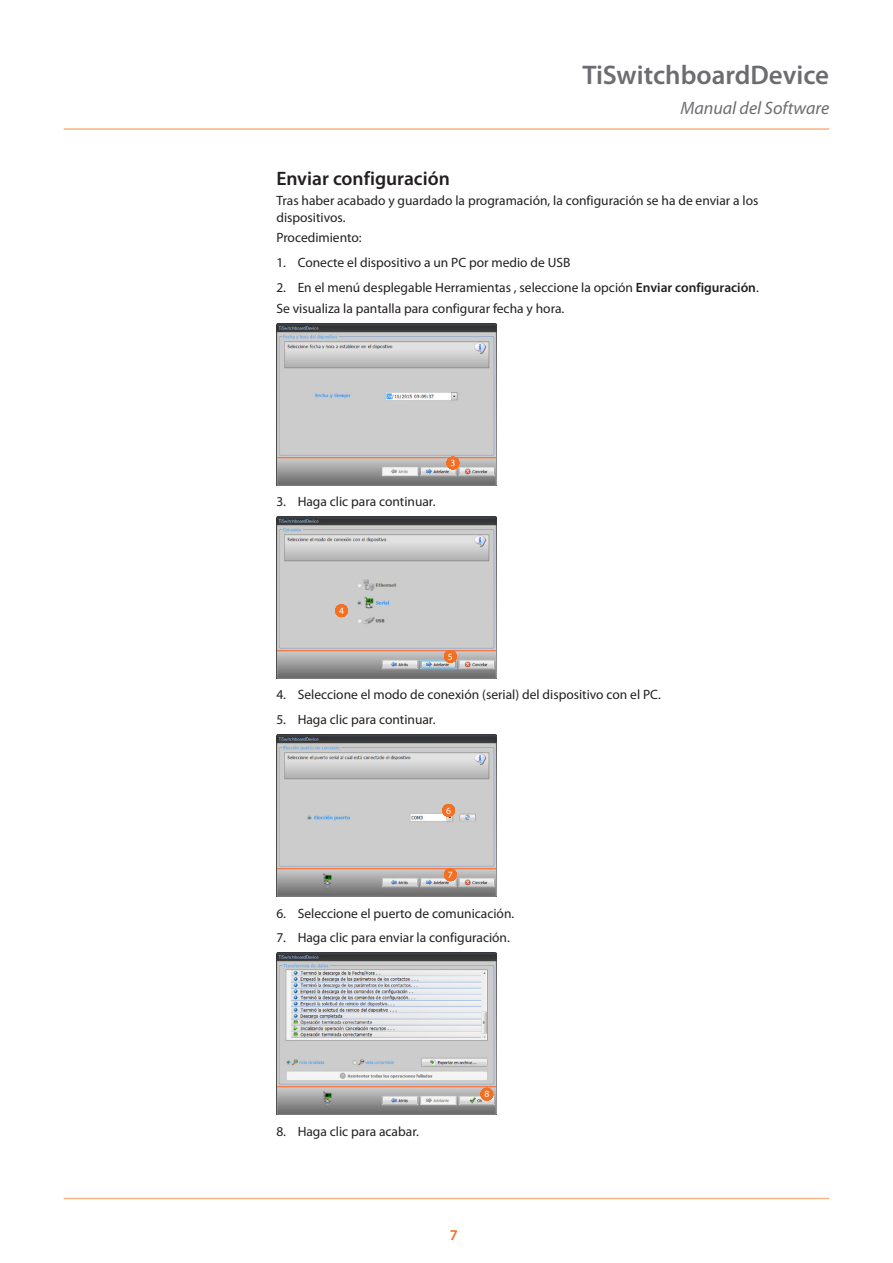
<style>
.page{position:relative;width:893px;height:1263px;background:#fff}
.page>*{position:absolute;margin:0;border:0;box-sizing:border-box;transform-origin:0 0}
.t1{font:600 27px "Myriad Pro";color:#6c6d70}
.t2{font:600 19.5px "Myriad Pro";color:#231f20}
.t3{font:italic 18px "Myriad Pro";color:#6c6d70}
.t4{font:600 15px "Myriad Pro";color:#f36f21}
.t5{font:13.5px/16.2px "Myriad Pro";color:#231f20}
.t6{font:9.6px "Myriad Pro";color:#fff}
.s1{font-weight:600}
</style>
<div class="page">
<hr style="left:64px;top:128px;width:765px;height:2px;background:#f9b281">
<hr style="left:64px;top:1198px;width:765px;height:1px;background:#f9b281">
<img style="left:276px;top:517px;width:220px;height:162px">
<svg style="left:334px;top:604px;width:15px;height:14px"></svg>
<svg style="left:443px;top:649px;width:14px;height:14px"></svg>
<img style="left:276px;top:735px;width:220px;height:162px">
<svg style="left:442px;top:803px;width:14px;height:14px"></svg>
<svg style="left:443px;top:868px;width:14px;height:14px"></svg>
<img style="left:276px;top:953px;width:220px;height:162px">
<svg style="left:480px;top:1087px;width:14px;height:14px"></svg>
<img style="left:276px;top:323px;width:220px;height:162px">
<svg style="left:446px;top:456px;width:14px;height:14px"></svg>
<h1 class="t1" style="left:582px;top:58px;width:248px">TiSwitchboardDevice</h1>
<h3 class="t3" style="left:680px;top:97px;width:150px">Manual del Software</h3>
<h2 class="t2" style="left:276px;top:166px;width:175px">Enviar configuración</h2>
<p class="t5" style="left:276px;top:193px;width:484px">Tras haber acabado y guardado la programación, la configuración se ha de enviar a los dispositivos.</p>
<p class="t5" style="left:276px;top:230px;width:87px">Procedimiento:</p>
<p class="t5" style="left:276px;top:254px;width:296px">1. Conecte el dispositivo a un PC por medio de USB</p>
<p class="t5" style="left:276px;top:279px;width:484px">2. En el menú desplegable Herramientas , seleccione la opción <span class="s1">Enviar configuración</span>.</p>
<p class="t5" style="left:276px;top:300px;width:289px">Se visualiza la pantalla para configurar fecha y hora.</p>
<p class="t5" style="left:276px;top:493px;width:161px">3. Haga clic para continuar.</p>
<p class="t6" style="left:450px;top:457px;width:6px">3</p>
<p class="t6" style="left:339px;top:605px;width:6px">4</p>
<p class="t6" style="left:448px;top:650px;width:6px">5</p>
<p class="t5" style="left:276px;top:687px;width:386px">4. Seleccione el modo de conexión (serial) del dispositivo con el PC.</p>
<p class="t5" style="left:276px;top:711px;width:161px">5. Haga clic para continuar.</p>
<p class="t6" style="left:446px;top:804px;width:6px">6</p>
<p class="t6" style="left:448px;top:869px;width:6px">7</p>
<p class="t5" style="left:276px;top:905px;width:239px">6. Seleccione el puerto de comunicación.</p>
<p class="t5" style="left:276px;top:929px;width:235px">7. Haga clic para enviar la configuración.</p>
<p class="t5" style="left:276px;top:1123px;width:144px">8. Haga clic para acabar.</p>
<p class="t6" style="left:484px;top:1088px;width:6px">8</p>
<p class="t4" style="left:450px;top:1225px;width:10px">7</p>
</div>
